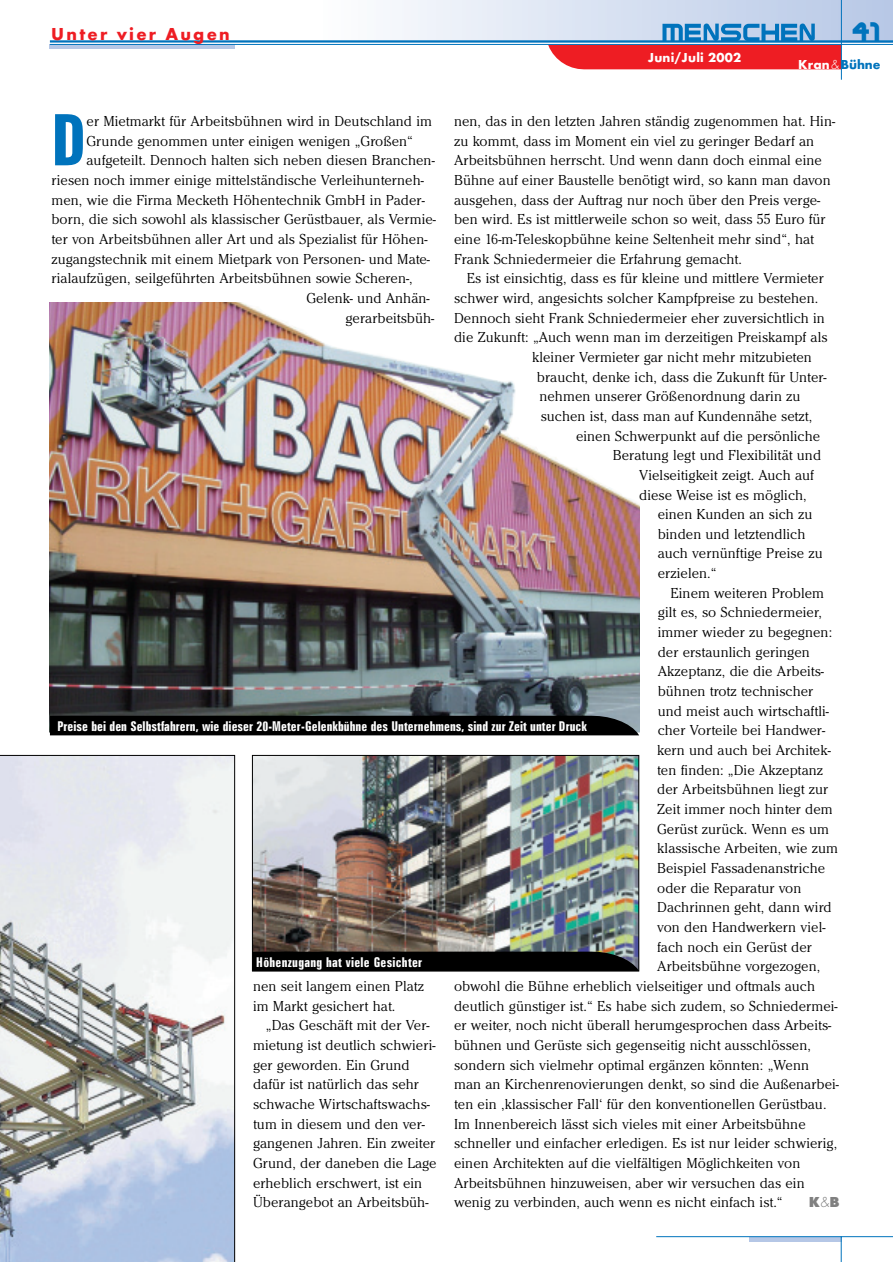
<style>
.page{position:relative;width:893px;height:1262px;background:#fff}
.page>*{position:absolute;margin:0;border:0;box-sizing:border-box;transform-origin:0 0}
.t1{font:700 extra-condensed 70.95px "Zurich BT";color:#0073bc}
.t2{font:500 28.95px "Steel Wolf";color:#0073bc}
.t3{font:800 18px "Function";letter-spacing:.12em;color:#ee1d23}
.t4{font:300 15px/19.6px "Cheltenham";letter-spacing:.005em;color:#000}
.t5{font:800 15px "Function";color:#808080}
.t6{font:700 extra-condensed 13.5px "Zurich BT";letter-spacing:.005em;color:#fff}
.t7{font:800 13.5px "Function";letter-spacing:.02em;color:#fff}
.t8{font:800 13.5px "Function";color:#0073bc}
.s1{color:#fff}
.s2{font-weight:300;color:#fff}
.s3{font-weight:300}
</style>
<div class="page">
<img style="left:50px;top:303px;width:589px;height:412px">
<div style="left:319px;top:0;width:573px;height:43px;background:linear-gradient(to right,#fdfefe,#b6c7e6)"></div>
<img style="left:254px;top:757px;width:383px;height:194px">
<hr style="left:50px;top:45px;width:185px;height:4px;background:#b5c7e6">
<hr style="left:50px;top:40px;width:842px;height:3px;background:#0073bc">
<hr style="left:50px;top:44px;width:842px;height:1px;background:#0073bc">
<hr style="left:841px;top:0;width:1px;height:80px;background:#0073bc">
<svg style="left:749px;top:1237px;width:91px;height:4px"></svg>
<hr style="left:656px;top:1236px;width:236px;height:1px;background:#0073bc">
<svg style="left:840px;top:1236px;width:1px;height:25px"></svg>
<svg style="left:548px;top:24px;width:293px;height:45px;background:#bb677c"></svg>
<svg style="left:252px;top:951px;width:387px;height:20px;background:#070707"></svg>
<svg style="left:0;top:755px;width:235px;height:506px"></svg>
<svg style="left:50px;top:715px;width:589px;height:20px;background:#060707"></svg>
<p class="t3" style="left:51px;top:27px;width:180px">Unter vier Augen</p>
<h2 class="t2" style="left:852px;top:14px;width:29px">41</h2>
<p class="t7" style="left:647px;top:53px;width:95px">Juni/Juli 2002</p>
<p class="t8" style="left:798px;top:60px;width:84px"><span class="s1">Kran</span><span class="s2">&amp;</span>Bühne</p>
<h1 class="t1" style="left:51px;top:115px;width:36px">D</h1>
<p class="t4" style="left:87px;top:113px;width:347px">er Mietmarkt für Arbeitsbühnen wird in Deutschland im</p>
<p class="t4" style="left:454px;top:113px;width:382px">nen, das in den letzten Jahren ständig zugenommen hat. Hin&shy;zu kommt, dass im Moment ein viel zu geringer Bedarf an Arbeitsbühnen herrscht. Und wenn dann doch einmal eine Bühne auf einer Baustelle benötigt wird, so kann man davon ausgehen, dass der Auftrag nur noch über den Preis verge&shy;ben wird. Es ist mittlerweile schon so weit, dass 55 Euro für eine 16-m-Teleskopbühne keine Seltenheit mehr sind“, hat Frank Schniedermeier die Erfahrung gemacht.</p>
<p class="t4" style="left:467px;top:270px;width:358px">Es ist einsichtig, dass es für kleine und mittlere Vermieter</p>
<p class="t4" style="left:454px;top:289px;width:365px">schwer wird, angesichts solcher Kampfpreise zu bestehen.</p>
<p class="t4" style="left:454px;top:309px;width:372px">Dennoch sieht Frank Schniedermeier eher zuversichtlich in</p>
<p class="t4" style="left:454px;top:329px;width:375px">die Zukunft: „Auch wenn man im derzeitigen Preiskampf als</p>
<p class="t4" style="left:532px;top:348px;width:281px">kleiner Vermieter gar nicht mehr mitzubieten</p>
<p class="t4" style="left:537px;top:368px;width:291px">braucht, denke ich, dass die Zukunft für Unter-</p>
<p class="t4" style="left:539px;top:388px;width:263px">nehmen unserer Größenordnung darin zu</p>
<p class="t4" style="left:540px;top:407px;width:273px">suchen ist, dass man auf Kundennähe setzt,</p>
<p class="t4" style="left:576px;top:427px;width:246px">einen Schwerpunkt auf die persönliche</p>
<p class="t4" style="left:613px;top:447px;width:210px">Beratung legt und Flexibilität und</p>
<p class="t4" style="left:639px;top:466px;width:176px">Vielseitigkeit zeigt. Auch auf</p>
<p class="t4" style="left:639px;top:486px;width:169px">diese Weise ist es möglich,</p>
<p class="t4" style="left:657px;top:506px;width:156px">einen Kunden an sich zu</p>
<p class="t4" style="left:657px;top:525px;width:149px">binden und letztendlich</p>
<p class="t4" style="left:657px;top:545px;width:166px">auch vernünftige Preise zu</p>
<p class="t4" style="left:657px;top:564px;width:60px">erzielen.“</p>
<p class="t4" style="left:670px;top:584px;width:155px">Einem weiteren Problem</p>
<p class="t4" style="left:657px;top:604px;width:166px">gilt es, so Schniedermeier,</p>
<p class="t4" style="left:657px;top:623px;width:176px">immer wieder zu begegnen:</p>
<p class="t4" style="left:657px;top:643px;width:154px">der erstaunlich geringen</p>
<p class="t4" style="left:657px;top:663px;width:168px">Akzeptanz, die die Arbeits-</p>
<p class="t4" style="left:657px;top:682px;width:157px">bühnen trotz technischer</p>
<p class="t4" style="left:657px;top:702px;width:173px">und meist auch wirtschaftli-</p>
<p class="t4" style="left:657px;top:722px;width:169px">cher Vorteile bei Handwer-</p>
<p class="t4" style="left:657px;top:741px;width:175px">kern und auch bei Architek-</p>
<p class="t4" style="left:657px;top:761px;width:167px">ten finden: „Die Akzeptanz</p>
<p class="t4" style="left:657px;top:781px;width:173px">der Arbeitsbühnen liegt zur</p>
<p class="t4" style="left:657px;top:800px;width:177px">Zeit immer noch hinter dem</p>
<p class="t4" style="left:657px;top:820px;width:173px">Gerüst zurück. Wenn es um</p>
<p class="t4" style="left:657px;top:840px;width:182px">klassische Arbeiten, wie zum</p>
<p class="t4" style="left:657px;top:859px;width:169px">Beispiel Fassadenanstriche</p>
<p class="t4" style="left:657px;top:879px;width:146px">oder die Reparatur von</p>
<p class="t4" style="left:657px;top:899px;width:176px">Dachrinnen geht, dann wird</p>
<p class="t4" style="left:657px;top:918px;width:170px">von den Handwerkern viel-</p>
<p class="t4" style="left:657px;top:938px;width:156px">fach noch ein Gerüst der</p>
<p class="t4" style="left:657px;top:957px;width:164px">Arbeitsbühne vorgezogen,</p>
<p class="t4" style="left:454px;top:977px;width:362px">obwohl die Bühne erheblich vielseitiger und oftmals auch</p>
<p class="t4" style="left:454px;top:997px;width:385px">deutlich günstiger ist.“ Es habe sich zudem, so Schniedermei-</p>
<p class="t4" style="left:454px;top:1016px;width:378px">er weiter, noch nicht überall herumgesprochen dass Arbeits-</p>
<p class="t4" style="left:454px;top:1036px;width:358px">bühnen und Gerüste sich gegenseitig nicht ausschlössen,</p>
<p class="t4" style="left:454px;top:1056px;width:356px">sondern sich vielmehr optimal ergänzen könnten: „Wenn</p>
<p class="t4" style="left:454px;top:1075px;width:386px">man an Kirchenrenovierungen denkt, so sind die Außenarbei-</p>
<p class="t4" style="left:454px;top:1095px;width:374px">ten ein ‚klassischer Fall‘ für den konventionellen Gerüstbau.</p>
<p class="t4" style="left:454px;top:1115px;width:353px">Im Innenbereich lässt sich vieles mit einer Arbeitsbühne</p>
<p class="t4" style="left:454px;top:1134px;width:385px">schneller und einfacher erledigen. Es ist nur leider schwierig,</p>
<p class="t4" style="left:454px;top:1154px;width:348px">einen Architekten auf die vielfältigen Möglichkeiten von</p>
<p class="t4" style="left:454px;top:1174px;width:352px">Arbeitsbühnen hinzuweisen, aber wir versuchen das ein</p>
<p class="t4" style="left:454px;top:1193px;width:330px">wenig zu verbinden, auch wenn es nicht einfach ist.“</p>
<p class="t5" style="left:808px;top:1196px;width:32px">K<span class="s3">&amp;</span>B</p>
<p class="t4" style="left:87px;top:132px;width:328px">Grunde genommen unter einigen wenigen „Großen“</p>
<p class="t4" style="left:87px;top:152px;width:350px">aufgeteilt. Dennoch halten sich neben diesen Branchen-</p>
<p class="t4" style="left:51px;top:171px;width:374px">riesen noch immer einige mittelständische Verleihunterneh-</p>
<p class="t4" style="left:51px;top:191px;width:375px">men, wie die Firma Mecketh Höhentechnik GmbH in Pader-</p>
<p class="t4" style="left:51px;top:211px;width:386px">born, die sich sowohl als klassischer Gerüstbauer, als Vermie-</p>
<p class="t4" style="left:51px;top:230px;width:377px">ter von Arbeitsbühnen aller Art und als Spezialist für Höhen-</p>
<p class="t4" style="left:51px;top:250px;width:380px">zugangstechnik mit einem Mietpark von Personen- und Mate-</p>
<p class="t4" style="left:51px;top:270px;width:363px">rialaufzügen, seilgeführten Arbeitsbühnen sowie Scheren-,</p>
<p class="t4" style="left:306px;top:289px;width:125px">Gelenk- und Anhän-</p>
<p class="t4" style="left:345px;top:309px;width:90px">gerarbeitsbüh-</p>
<p class="t6" style="left:58px;top:722px;width:531px">Preise bei den Selbstfahrern, wie dieser 20-Meter-Gelenkbühne des Unternehmens, sind zur Zeit unter Druck</p>
<p class="t6" style="left:256px;top:957px;width:167px">Höhenzugang hat viele Gesichter</p>
<p class="t4" style="left:253px;top:977px;width:172px">nen seit langem einen Platz im Markt gesichert hat.</p>
<p class="t4" style="left:253px;top:1016px;width:185px;text-indent:13px">„Das Geschäft mit der Ver&shy;mietung ist deutlich schwieri&shy;ger geworden. Ein Grund dafür ist natürlich das sehr schwache Wirtschaftswachs&shy;tum in diesem und den ver&shy;gangenen Jahren. Ein zweiter<br>Grund, der daneben die Lage erheblich erschwert, ist ein<br>Überangebot an Arbeitsbüh-</p>
</div>
